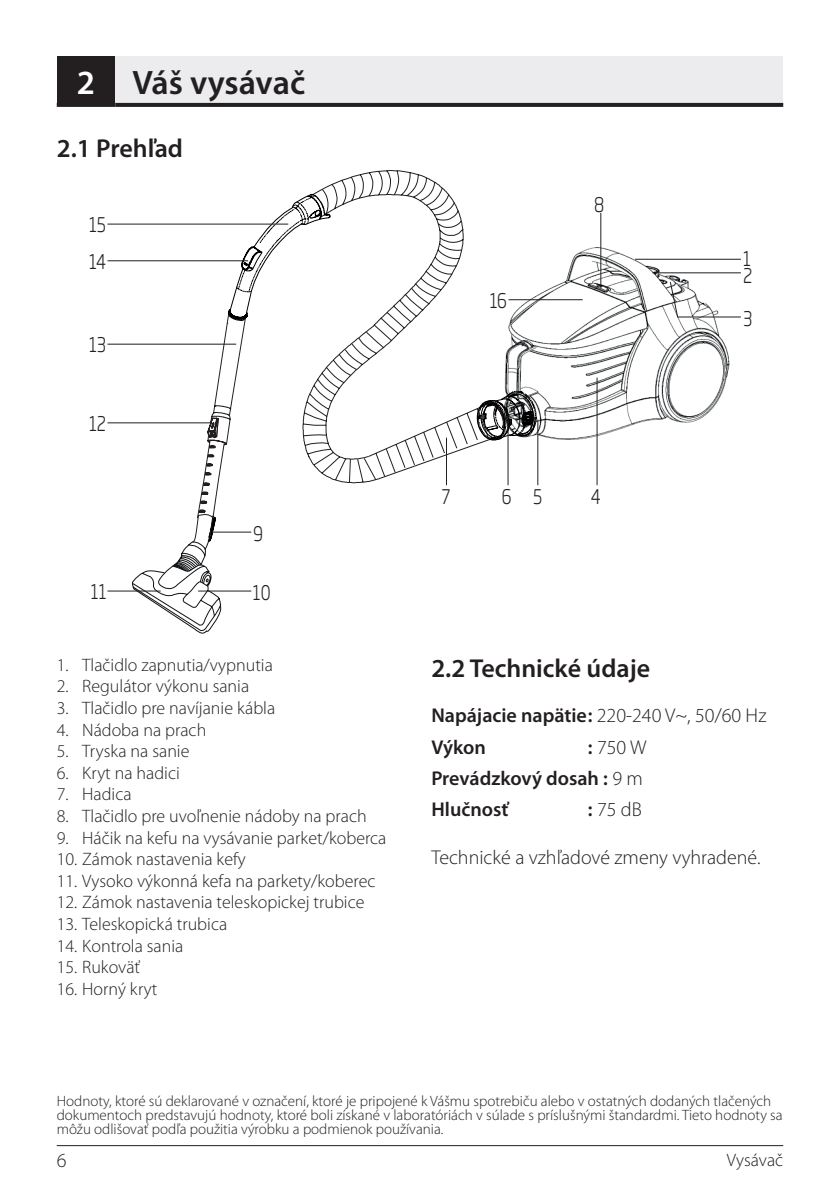
<style>
.page{position:relative;width:840px;height:1191px;background:#fff}
.page>*{position:absolute;margin:0;border:0;box-sizing:border-box;transform-origin:0 0}
.Nadpis_17{font:600 34px "Myriad Pro";letter-spacing:-.005em;color:#231f20}
.Nadpis_17-2{font:600 34px "Myriad Pro";color:#fff}
.Podnadpis_13{font:600 26px "Myriad Pro";color:#231f20}
.Základný_10{font:600 20px "Myriad Pro";color:#231f20}
.Základný_10-2{font:300 20px "Myriad Pro";color:#231f20}
.t1{font:300 20px/17.8px "Soho Gothic Pro";color:#231f20;scale:.79 1}
.Odsadené_4_5_-_9{font:300 18px "Myriad Pro";color:#231f20}
.Základný_7_5{font:300 15px/14px "Myriad Pro";color:#231f20}
.s1{font-weight:300}
.s2{font-weight:600}
</style>
<div class="page">
<hr style="left:57px;top:1145px;width:725px;height:1px;background:#231f20">
<div style="left:57px;top:57px;width:58px;height:48px;background:#231f20"></div>
<div style="left:115px;top:57px;width:667px;height:48px;background:#ececee"></div>
<svg style="left:57px;top:105px;width:58px;height:2px"></svg>
<svg style="left:115px;top:103px;width:667px;height:4px;background:#272324"></svg>
<img style="left:535px;top:234px;width:195px;height:217px">
<svg style="left:197px;top:170px;width:247px;height:174px"></svg>
<svg style="left:321px;top:189px;width:129px;height:7px"></svg>
<svg style="left:330px;top:196px;width:205px;height:195px"></svg>
<svg style="left:533px;top:391px;width:4px;height:49px"></svg>
<svg style="left:197px;top:391px;width:336px;height:116px"></svg>
<svg style="left:209px;top:448px;width:121px;height:85px"></svg>
<svg style="left:207px;top:194px;width:123px;height:254px"></svg>
<svg style="left:131px;top:507px;width:90px;height:127px"></svg>
<svg style="left:633px;top:258px;width:108px;height:60px"></svg>
<hr style="left:596px;top:377px;width:1px;height:108px;background:#231f20">
<hr style="left:507px;top:419px;width:1px;height:66px;background:#231f20">
<hr style="left:446px;top:437px;width:1px;height:48px;background:#231f20">
<hr style="left:537px;top:419px;width:1px;height:66px;background:#231f20">
<hr style="left:198px;top:590px;width:53px;height:1px;background:#231f20">
<hr style="left:107px;top:590px;width:53px;height:1px;background:#231f20">
<hr style="left:107px;top:422px;width:104px;height:1px;background:#231f20">
<hr style="left:107px;top:344px;width:129px;height:1px;background:#231f20">
<hr style="left:107px;top:260px;width:141px;height:1px;background:#231f20">
<hr style="left:508px;top:299px;width:74px;height:1px;background:#231f20">
<hr style="left:107px;top:224px;width:181px;height:1px;background:#231f20">
<hr style="left:211px;top:531px;width:40px;height:1px;background:#231f20">
<hr style="left:600px;top:213px;width:1px;height:75px;background:#231f20">
<p class="Nadpis_17-2" style="left:77px;top:60px;width:20px">2</p>
<p class="Nadpis_17" style="left:132px;top:60px;width:174px">Váš vysávač</p>
<p class="Podnadpis_13" style="left:57px;top:132px;width:128px">2.1 Prehľad</p>
<p class="t1" style="left:89px;top:215px;width:23px">15</p>
<p class="t1" style="left:89px;top:251px;width:23px">14</p>
<p class="t1" style="left:89px;top:335px;width:23px">13</p>
<p class="t1" style="left:89px;top:413px;width:23px">12</p>
<p class="t1" style="left:253px;top:523px;width:14px">9</p>
<p class="t1" style="left:91px;top:581px;width:21px">11</p>
<p class="t1" style="left:253px;top:582px;width:24px">10</p>
<p class="Odsadené_4_5_-_9" style="left:57px;top:655px;width:217px">1. Tlačidlo zapnutia/vypnutia</p>
<p class="Odsadené_4_5_-_9" style="left:57px;top:676px;width:194px">2. Regulátor výkonu sania</p>
<p class="Odsadené_4_5_-_9" style="left:57px;top:698px;width:220px">3. Tlačidlo pre navíjanie kábla</p>
<p class="Odsadené_4_5_-_9" style="left:57px;top:719px;width:151px">4. Nádoba na prach</p>
<p class="Odsadené_4_5_-_9" style="left:57px;top:741px;width:134px">5. Tryska na sanie</p>
<p class="Odsadené_4_5_-_9" style="left:57px;top:763px;width:124px">6. Kryt na hadici</p>
<p class="Odsadené_4_5_-_9" style="left:57px;top:784px;width:76px">7. Hadica</p>
<p class="Odsadené_4_5_-_9" style="left:57px;top:806px;width:311px">8. Tlačidlo pre uvoľnenie nádoby na prach</p>
<p class="Odsadené_4_5_-_9" style="left:57px;top:827px;width:331px">9. Háčik na kefu na vysávanie parket/koberca</p>
<p class="Odsadené_4_5_-_9" style="left:57px;top:849px;width:190px">10. Zámok nastavenia kefy</p>
<p class="Odsadené_4_5_-_9" style="left:57px;top:871px;width:320px">11. Vysoko výkonná kefa na parkety/koberec</p>
<p class="Odsadené_4_5_-_9" style="left:57px;top:892px;width:309px">12. Zámok nastavenia teleskopickej trubice</p>
<p class="Odsadené_4_5_-_9" style="left:57px;top:914px;width:172px">13. Teleskopická trubica</p>
<p class="Odsadené_4_5_-_9" style="left:57px;top:935px;width:128px">14. Kontrola sania</p>
<p class="Odsadené_4_5_-_9" style="left:57px;top:957px;width:85px">15. Rukoväť</p>
<p class="Odsadené_4_5_-_9" style="left:57px;top:979px;width:102px">16. Horný kryt</p>
<p class="t1" style="left:489px;top:291px;width:24px">16</p>
<p class="t1" style="left:593px;top:194px;width:14px">8</p>
<p class="t1" style="left:441px;top:487px;width:13px">7</p>
<p class="t1" style="left:501px;top:487px;width:53px">6 5</p>
<p class="t1" style="left:590px;top:487px;width:14px">4</p>
<p class="t1" style="left:742px;top:248px;width:13px">1<br>2</p>
<p class="t1" style="left:742px;top:308px;width:13px">3</p>
<p class="Podnadpis_13" style="left:431px;top:651px;width:220px">2.2 Technické údaje</p>
<p class="Základný_10" style="left:431px;top:703px;width:336px">Napájacie napätie: <span class="s1">220-240 V~, 50/60 Hz</span></p>
<p class="Základný_10" style="left:431px;top:734px;width:56px">Výkon</p>
<p class="Základný_10-2" style="left:587px;top:736px;width:60px"><span class="s2">:</span> 750 W</p>
<p class="Základný_10" style="left:431px;top:765px;width:213px">Prevádzkový dosah : <span class="s1">9 m</span></p>
<p class="Základný_10" style="left:431px;top:796px;width:79px">Hlučnosť</p>
<p class="Základný_10-2" style="left:587px;top:798px;width:55px"><span class="s2">:</span> 75 dB</p>
<p class="Základný_10-2" style="left:431px;top:846px;width:330px">Technické a vzhľadové zmeny vyhradené.</p>
<p class="Základný_7_5" style="left:57px;top:1093px;width:727px">Hodnoty, ktoré sú deklarované v označení, ktoré je pripojené k Vášmu spotrebiču alebo v ostatných dodaných tlačených dokumentoch predstavujú hodnoty, ktoré boli získané v laboratóriách v súlade s príslušnými štandardmi. Tieto hodnoty sa môžu odlišovať podľa použitia výrobku a podmienok používania.</p>
<p class="Základný_10-2" style="left:57px;top:1149px;width:11px">6</p>
<p class="Odsadené_4_5_-_9" style="left:726px;top:1150px;width:58px">Vysávač</p>
</div>
